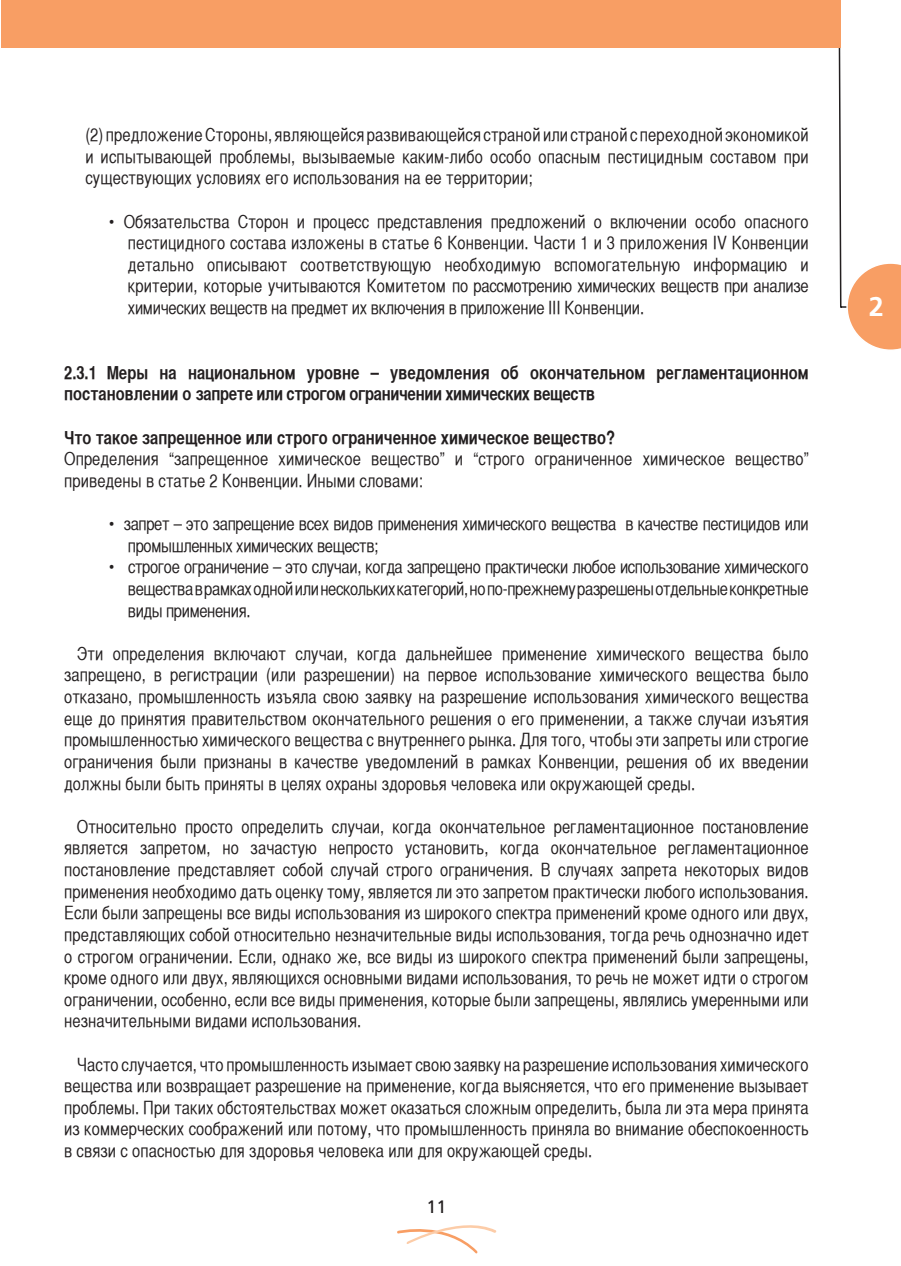
<style>
.page{position:relative;width:901px;height:1266px;background:#fff}
.page>*{position:absolute;margin:0;border:0;box-sizing:border-box;transform-origin:0 0}
.t1{font:700 27px "Frutiger";color:#fff}
.t2{font:18px/21.6px "Helvetica CY Plain";letter-spacing:.005em;color:#231f20;text-align:justify}
.t3{font:18px/21.6px "Helvetica CY Bold";color:#231f20}
.t4{font:18px/21.6px "Helvetica CY Plain";letter-spacing:-.02em;color:#231f20}
.t5{font:18px "Frutiger";color:#231f20}
</style>
<div class="page">
<hr style="left:0;top:0;width:1px;height:47px;background:#f89e64">
<div style="left:1px;top:0;width:839px;height:47px;background:#f89e64"></div>
<svg style="left:397px;top:1225px;width:100px;height:29px"></svg>
<svg style="left:837px;top:45px;width:63px;height:305px"></svg>
<div style="left:864px;top:294px;width:24px;height:24px;background:#f89e64"></div>
<p class="t2" style="left:85px;top:126px;width:724px">(2) предложениеСтороны, являющейся развивающейся страной или страной с переходной экономикой и испытывающей проблемы, вызываемые каким-либо особо опасным пестицидным составом при существующих условиях его использования на ее территории;</p>
<p class="t2" style="left:128px;top:212px;width:682px;text-indent:-19px">• Обязательства Сторон и процесс представления предложений о включении особо опасного пестицидного состава изложены в статье 6 Конвенции. Части 1 и 3 приложения IV Конвенции детально описывают соответствующую необходимую вспомогательную информацию и критерии, которые учитываются Комитетом по рассмотрению химических веществ при анализе химических веществ на предмет их включения в приложение III Конвенции.</p>
<p class="t3" style="left:64px;top:363px;width:746px">2.3.1 Меры на национальном уровне – уведомления об окончательном регламентационном постановлении о запрете или строгом ограничении химических веществ</p>
<p class="t3" style="left:64px;top:428px;width:552px">Что такое запрещенное или строго ограниченное химическое вещество?</p>
<p class="t2" style="left:64px;top:450px;width:746px">Определения “запрещенное химическое вещество” и “строго ограниченное химическое вещество” приведены в статье 2 Конвенции. Иными словами:</p>
<p class="t4" style="left:128px;top:514px;width:682px;text-indent:-19px">• запрет – это запрещение всех видов применения химического вещества в качестве пестицидов или промышленных химических веществ;</p>
<p class="t2" style="left:128px;top:558px;width:682px;text-indent:-19px">• строгое ограничение – это случаи, когда запрещено практически любое использование химического веществаврамкаходнойилинесколькихкатегорий, нопо-прежнемуразрешеныотдельныеконкретные виды применения.</p>
<p class="t2" style="left:64px;top:644px;width:746px;text-indent:13px">Эти определения включают случаи, когда дальнейшее применение химического вещества было запрещено, в регистрации (или разрешении) на первое использование химического вещества было отказано, промышленность изъяла свою заявку на разрешение использования химического вещества еще до принятия правительством окончательного решения о его применении, а также случаи изъятия промышленностью химического вещества с внутреннего рынка. Для того, чтобы эти запреты или строгие ограничения были признаны в качестве уведомлений в рамках Конвенции, решения об их введении должны были быть приняты в целях охраны здоровья человека или окружающей среды.</p>
<p class="t2" style="left:64px;top:817px;width:746px;text-indent:13px">Относительно просто определить случаи, когда окончательное регламентационное постановление является запретом, но зачастую непросто установить, когда окончательное регламентационное постановление представляет собой случай строго ограничения. В случаях запрета некоторых видов применения необходимо дать оценку тому, является ли это запретом практически любого использования.<br>Если были запрещены все виды использования из широкого спектра применений кроме одного или двух, представляющих собой относительно незначительные виды использования, тогда речь однозначно идет о строгом ограничении. Если, однако же, все виды из широкого спектра применений были запрещены, кроме одного или двух, являющихся основными видами использования, то речь не может идти о строгом ограничении, особенно, если все виды применения, которые были запрещены, являлись умеренными или незначительными видами использования.</p>
<p class="t2" style="left:64px;top:1054px;width:746px;text-indent:13px">Часто случается, что промышленность изымает своюзаявку на разрешение использования химического вещества или возвращает разрешение на применение, когда выясняется, что его применение вызывает проблемы. При таких обстоятельствах может оказаться сложным определить, была ли эта мера принята из коммерческих соображений или потому, что промышленность приняла во внимание обеспокоенность в связи с опасностью для здоровья человека или для окружающей среды.</p>
<p class="t5" style="left:426px;top:1199px;width:22px">11</p>
<h1 class="t1" style="left:868px;top:295px;width:17px">2</h1>
</div>
